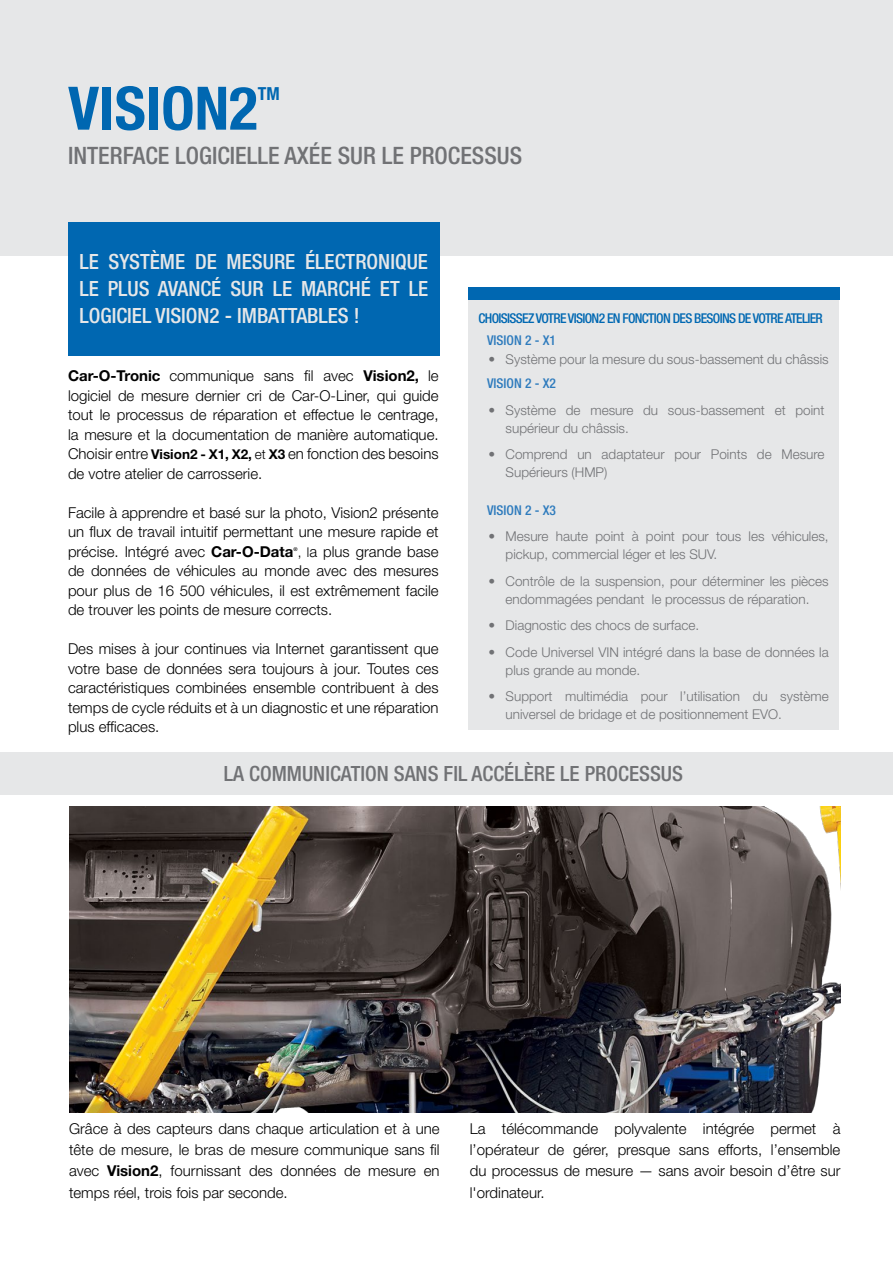
<style>
.page{position:relative;width:893px;height:1263px;background:#fff}
.page>*{position:absolute;margin:0;border:0;box-sizing:border-box;transform-origin:0 0}
.t1{font:700 condensed 60px "Helvetica Neue LT Pro";color:#0067b1}
.t2{font:500 condensed 24px "Helvetica Neue LT Pro";color:#717275}
.t3{font:500 condensed 21px/27px "Helvetica Neue LT Pro";color:#e6e7e8;text-align:justify}
.t4{font:500 condensed 21px "Helvetica Neue LT Pro";color:#717275}
.t5{font:700 condensed 18px "Helvetica Neue LT Pro";color:#0067b1}
.t6{font:300 15px/19.5px "Helvetica Neue LT Pro";color:#000;text-align:justify}
.t7{font:300 13.5px/18px "Helvetica Neue LT Pro";color:#717275}
.t8{font:500 condensed 13.5px "Helvetica Neue LT Pro";letter-spacing:-.05em;color:#0068b2}
.t9{font:500 condensed 13.5px "Helvetica Neue LT Pro";color:#2e7bbd}
.t10{font:500 5.25px "Helvetica Neue LT Pro";color:#000}
.s1{font-weight:700}
.s2{font-weight:700;font-size:13.5px}
.s3{font-size:13.5px}
</style>
<div class="page">
<div style="left:0;top:0;width:893px;height:255px;background:#e6e7e8"></div>
<div style="left:68px;top:222px;width:371px;height:134px;background:#0067b1"></div>
<div style="left:469px;top:299px;width:370px;height:430px;background:#e6e7e8"></div>
<div style="left:468px;top:287px;width:372px;height:13px;background:#0067b1"></div>
<div style="left:0;top:752px;width:893px;height:43px;background:#e6e7e8"></div>
<img style="left:69px;top:806px;width:771px;height:306px">
<p class="t1" style="left:68px;top:72px;width:191px">VISION2</p>
<p class="t5" style="left:258px;top:82px;width:23px">TM</p>
<p class="t2" style="left:68px;top:141px;width:456px">INTERFACE LOGICIELLE AXÉE SUR LE PROCESSUS</p>
<p class="t3" style="left:79px;top:248px;width:350px">LE SYSTÈME DE MESURE ÉLECTRONIQUE LE PLUS AVANCÉ SUR LE MARCHÉ ET LE LOGICIEL VISION2 - IMBATTABLES !</p>
<p class="t8" style="left:479px;top:310px;width:346px">CHOISISSEZ VOTRE VISION2 EN FONCTION DES BESOINS DE VOTRE ATELIER</p>
<p class="t9" style="left:487px;top:332px;width:70px">VISION 2 - X1</p>
<p class="t7" style="left:489px;top:350px;width:342px">• Système pour la mesure du sous-bassement du châssis</p>
<p class="t9" style="left:487px;top:375px;width:70px">VISION 2 - X2</p>
<p class="t7" style="left:506px;top:401px;width:320px;text-indent:-17px">• Système de mesure du sous-bassement et point supérieur du châssis.</p>
<p class="t7" style="left:506px;top:445px;width:320px;text-indent:-17px">• Comprend un adaptateur pour Points de Mesure<br>Supérieurs (HMP)</p>
<p class="t9" style="left:487px;top:502px;width:70px">VISION 2 - X3</p>
<p class="t7" style="left:506px;top:527px;width:325px;text-indent:-17px">• Mesure haute point à point pour tous les véhicules, pickup, commercial léger et les SUV.</p>
<p class="t7" style="left:489px;top:572px;width:342px;text-align:center">• Contrôle de la suspension, pour déterminer les pièces endommagées pendant le processus de réparation.</p>
<p class="t7" style="left:489px;top:616px;width:212px">• Diagnostic des chocs de surface.</p>
<p class="t7" style="left:506px;top:643px;width:325px;text-indent:-17px">• Code Universel VIN intégré dans la base de données la plus grande au monde.</p>
<p class="t7" style="left:506px;top:687px;width:325px;text-indent:-17px">• Support multimédia pour l’utilisation du système universel de bridage et de positionnement EVO.</p>
<p class="t6" style="left:68px;top:366px;width:372px"><span class="s1">Car-O-Tronic</span> communique sans fil avec <span class="s1">Vision2,</span> le logiciel de mesure dernier cri de Car-O-Liner, qui guide tout le processus de réparation et effectue le centrage, la mesure et la documentation de manière automatique.<br>Choisir entre <span class="s2">Vision2 - X1, X2,</span> <span class="s3">et</span> <span class="s2">X3</span> en fonction des besoins de votre atelier de carrosserie.</p>
<p class="t6" style="left:68px;top:502px;width:372px">Facile à apprendre et basé sur la photo, Vision2 présente un flux de travail intuitif permettant une mesure rapide et précise. Intégré avec <span class="s1">Car-O-Data</span> <span class="s3">, l</span>a plus grande base</p>
<p class="t10" style="left:293px;top:546px;width:6px">®</p>
<p class="t6" style="left:68px;top:561px;width:372px">de données de véhicules au monde avec des mesures pour plus de 16 500 véhicules, il est extrêmement facile de trouver les points de mesure corrects.</p>
<p class="t6" style="left:68px;top:639px;width:372px">Des mises à jour continues via Internet garantissent que votre base de données sera toujours à jour. Toutes ces caractéristiques combinées ensemble contribuent à des temps de cycle réduits et à un diagnostic et une réparation plus efficaces.</p>
<p class="t4" style="left:224px;top:761px;width:461px">LA COMMUNICATION SANS FIL ACCÉLÈRE LE PROCESSUS</p>
<p class="t6" style="left:69px;top:1118px;width:372px;line-height:21px">Grâce à des capteurs dans chaque articulation et à une tête de mesure, le bras de mesure communique sans fil avec <span class="s1">Vision2</span>, fournissant des données de mesure en temps réel, trois fois par seconde.</p>
<p class="t6" style="left:470px;top:1118px;width:372px;line-height:21px">La télécommande polyvalente intégrée permet à l’opérateur de gérer, presque sans efforts, l’ensemble du processus de mesure — sans avoir besoin d’être sur l'ordinateur.</p>
</div>
